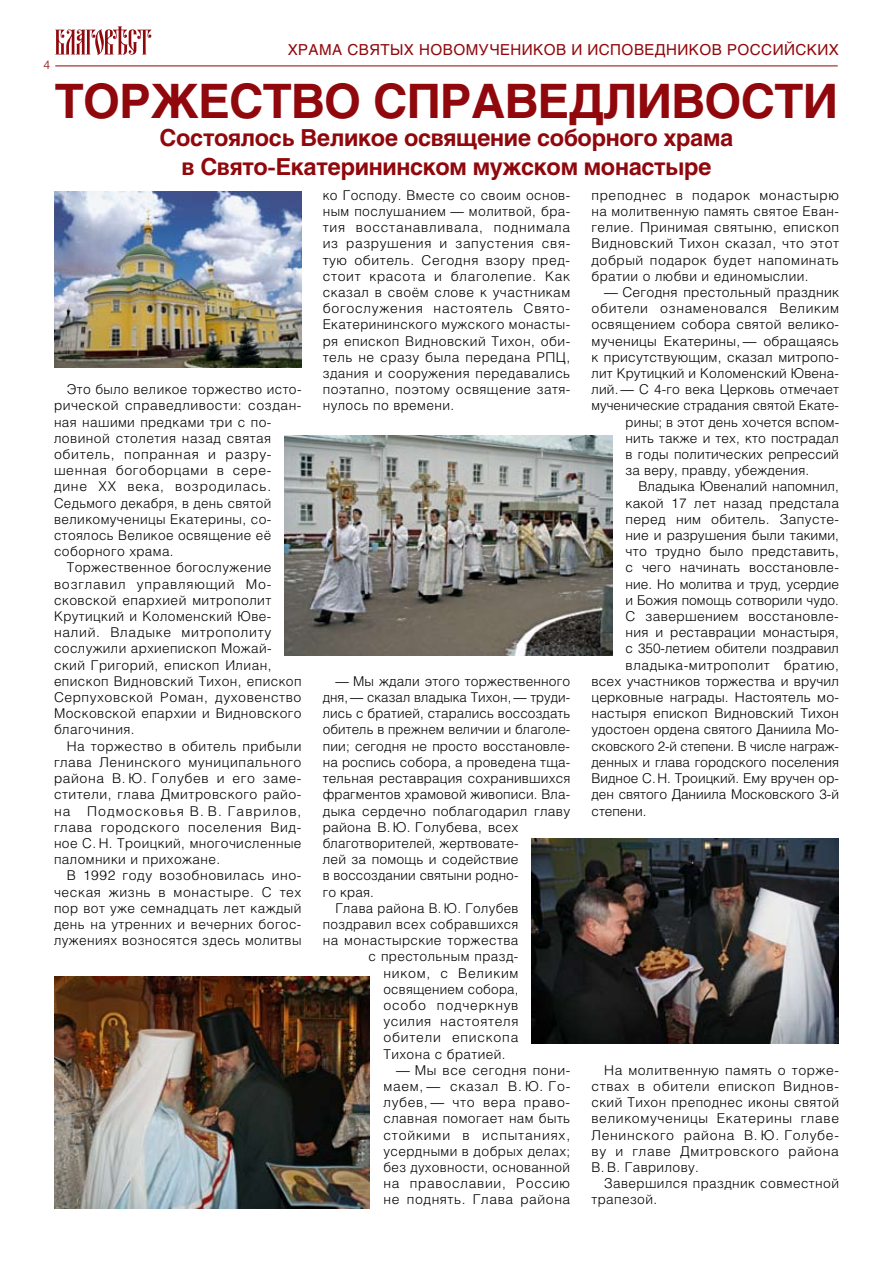
<style>
.page{position:relative;width:893px;height:1263px;background:#fff}
.page>*{position:absolute;margin:0;border:0;box-sizing:border-box;transform-origin:0 0}
.t1{font:700 47.1px "Helios";letter-spacing:-.015em;color:#90070c}
.t2{font:700 23.25px/28.5px "Helios";letter-spacing:-.015em;color:#90070c;text-align:center}
.t3{font:15px "Helios";letter-spacing:.03em;color:#90070c}
.t4{font:300 13.5px/16.2px "Helios";letter-spacing:.025em;color:#000;text-align:justify}
.t5{font:300 13.5px "Helios";color:#000}
.t6{font:300 13.5px "Helios";letter-spacing:.005em;color:#000}
.t7{font:300 13.5px "Helios";letter-spacing:.045em;color:#000}
.t8{font:300 13.5px "Helios";letter-spacing:.055em;color:#000}
.t9{font:300 13.5px "Helios";letter-spacing:.05em;color:#000}
.t10{font:300 13.5px "Helios";letter-spacing:-.005em;color:#000}
.t11{font:300 13.5px "Helios";letter-spacing:.075em;color:#000}
.t12{font:300 12px "Helios";color:#90070c}
</style>
<div class="page">
<svg style="left:55px;top:26px;width:96px;height:29px"></svg>
<hr style="left:55px;top:66px;width:783px;height:1px;background:#90070c">
<img style="left:54px;top:191px;width:247px;height:176px">
<img style="left:284px;top:436px;width:329px;height:219px">
<img style="left:54px;top:976px;width:316px;height:233px">
<img style="left:531px;top:839px;width:308px;height:205px">
<p class="t12" style="left:43px;top:58px;width:8px">4</p>
<p class="t3" style="left:288px;top:40px;width:553px">ХРАМА СВЯТЫХ НОВОМУЧЕНИКОВ И ИСПОВЕДНИКОВ РОССИЙСКИХ</p>
<h1 class="t1" style="left:55px;top:74px;width:785px">ТОРЖЕСТВО СПРАВЕДЛИВОСТИ</h1>
<h2 class="t2" style="left:160px;top:124px;width:575px">Состоялось Великое освящение соборного храма в Свято-Екатерининском мужском монастыре</h2>
<p class="t4" style="left:67px;top:381px;width:236px">Это было великое торжество исто-</p>
<p class="t4" style="left:54px;top:397px;width:249px">рической справедливости: создан-</p>
<p class="t4" style="left:54px;top:413px;width:219px">ная нашими предками три с по-</p>
<p class="t4" style="left:54px;top:430px;width:219px">ловиной столетия назад святая</p>
<p class="t9" style="left:54px;top:446px;width:219px">обитель, попранная и разру-</p>
<p class="t7" style="left:54px;top:462px;width:219px">шенная богоборцами в сере-</p>
<p class="t8" style="left:54px;top:479px;width:219px">дине XX века, возродилась.</p>
<p class="t4" style="left:54px;top:494px;width:219px">Седьмого декабря, в день святой</p>
<p class="t4" style="left:54px;top:511px;width:219px">великомученицы Екатерины, со-</p>
<p class="t4" style="left:54px;top:527px;width:219px">стоялось Великое освящение её</p>
<p class="t4" style="left:54px;top:543px;width:121px">соборного храма.</p>
<p class="t4" style="left:67px;top:559px;width:206px">Торжественное богослужение</p>
<p class="t8" style="left:54px;top:576px;width:219px">возглавил управляющий Мо-</p>
<p class="t4" style="left:54px;top:592px;width:219px">сковской епархией митрополит</p>
<p class="t4" style="left:54px;top:608px;width:219px">Крутицкий и Коломенский Юве-</p>
<p class="t9" style="left:54px;top:624px;width:219px">налий. Владыке митрополиту</p>
<p class="t4" style="left:54px;top:640px;width:219px">сослужили архиепископ Можай-</p>
<p class="t4" style="left:54px;top:656px;width:219px">ский Григорий, епископ Илиан,</p>
<p class="t4" style="left:54px;top:673px;width:249px">епископ Видновский Тихон, епископ</p>
<p class="t4" style="left:54px;top:689px;width:249px">Серпуховской Роман, духовенство</p>
<p class="t4" style="left:54px;top:705px;width:249px">Московской епархии и Видновского</p>
<p class="t4" style="left:54px;top:721px;width:82px">благочиния.</p>
<p class="t4" style="left:67px;top:737px;width:236px">На торжество в обитель прибыли</p>
<p class="t4" style="left:54px;top:754px;width:249px">глава Ленинского муниципального</p>
<p class="t7" style="left:54px;top:770px;width:249px">района В. Ю. Голубев и его заме-</p>
<p class="t4" style="left:54px;top:786px;width:249px">стители, глава Дмитровского райо-</p>
<p class="t11" style="left:54px;top:803px;width:249px">на Подмосковья В. В. Гаврилов,</p>
<p class="t7" style="left:54px;top:819px;width:249px">глава городского поселения Вид-</p>
<p class="t4" style="left:54px;top:835px;width:249px">ное С. Н. Троицкий, многочисленные</p>
<p class="t4" style="left:54px;top:851px;width:168px">паломники и прихожане.</p>
<p class="t4" style="left:67px;top:867px;width:236px">В 1992 году возобновилась ино-</p>
<p class="t4" style="left:54px;top:883px;width:249px">ческая жизнь в монастыре. С тех</p>
<p class="t4" style="left:54px;top:899px;width:249px">пор вот уже семнадцать лет каждый</p>
<p class="t4" style="left:54px;top:916px;width:249px">день на утренних и вечерних богос-</p>
<p class="t4" style="left:54px;top:932px;width:249px">лужениях возносятся здесь молитвы</p>
<p class="t4" style="left:323px;top:187px;width:249px">ко Господу. Вместе со своим основ&shy;ным послушанием — молитвой, бра&shy;тия восстанавливала, поднимала из разрушения и запустения свя&shy;тую обитель. Сегодня взору пред&shy;стоит красота и благолепие. Как сказал в своём слове к участникам богослужения настоятель Свято-Екатерининского мужского монасты&shy;ря епископ Видновский Тихон, оби&shy;тель не сразу была передана РПЦ, здания и сооружения передавались поэтапно, поэтому освящение затя&shy;нулось по времени.</p>
<p class="t4" style="left:335px;top:673px;width:236px">— Мы ждали этого торжественного</p>
<p class="t6" style="left:323px;top:689px;width:249px">дня,— сказал владыка Тихон,— труди-</p>
<p class="t4" style="left:323px;top:705px;width:249px">лись с братией, старались воссоздать</p>
<p class="t6" style="left:323px;top:722px;width:249px">обитель в прежнем величии и благоле-</p>
<p class="t4" style="left:323px;top:737px;width:249px">пии; сегодня не просто восстановле-</p>
<p class="t4" style="left:323px;top:754px;width:249px">на роспись собора, а проведена тща-</p>
<p class="t4" style="left:323px;top:770px;width:249px">тельная реставрация сохранившихся</p>
<p class="t4" style="left:323px;top:786px;width:249px">фрагментов храмовой живописи. Вла-</p>
<p class="t4" style="left:323px;top:802px;width:249px">дыка сердечно поблагодарил главу</p>
<p class="t4" style="left:323px;top:818px;width:197px">района В.Ю. Голубева, всех</p>
<p class="t4" style="left:323px;top:835px;width:197px">благотворителей, жертвовате-</p>
<p class="t4" style="left:323px;top:851px;width:197px">лей за помощь и содействие</p>
<p class="t4" style="left:323px;top:867px;width:197px">в воссоздании святыни родно-</p>
<p class="t4" style="left:323px;top:883px;width:53px">го края.</p>
<p class="t4" style="left:335px;top:899px;width:184px">Глава района В. Ю. Голубев</p>
<p class="t4" style="left:323px;top:916px;width:197px">поздравил всех собравшихся</p>
<p class="t4" style="left:323px;top:932px;width:197px">на монастырские торжества</p>
<p class="t4" style="left:368px;top:948px;width:151px">с престольным празд-</p>
<p class="t9" style="left:383px;top:965px;width:136px">ником, с Великим</p>
<p class="t4" style="left:383px;top:980px;width:136px">освящением собора,</p>
<p class="t8" style="left:383px;top:997px;width:136px">особо подчеркнув</p>
<p class="t7" style="left:383px;top:1013px;width:136px">усилия настоятеля</p>
<p class="t8" style="left:383px;top:1029px;width:136px">обители епископа</p>
<p class="t4" style="left:383px;top:1045px;width:124px">Тихона с братией.</p>
<p class="t4" style="left:383px;top:1061px;width:188px;text-indent:13px">— Мы все сегодня пони&shy;маем, — сказал В. Ю. Го&shy;лубев, — что вера право&shy;славная помогает нам быть стойкими в испытаниях, усердными в добрых делах; без духовности, основанной на православии, Россию не поднять. Глава района</p>
<p class="t4" style="left:591px;top:187px;width:249px">преподнес в подарок монастырю на молитвенную память святое Еван&shy;гелие. Принимая святыню, епископ Видновский Тихон сказал, что этот добрый подарок будет напоминать братии о любви и единомыслии.</p>
<p class="t4" style="left:604px;top:284px;width:236px">— Сегодня престольный праздник</p>
<p class="t7" style="left:591px;top:300px;width:249px">обители ознаменовался Великим</p>
<p class="t4" style="left:591px;top:316px;width:249px">освящением собора святой велико-</p>
<p class="t4" style="left:591px;top:332px;width:249px">мученицы Екатерины, — обращаясь</p>
<p class="t4" style="left:591px;top:349px;width:249px">к присутствующим, сказал митропо-</p>
<p class="t4" style="left:591px;top:365px;width:249px">лит Крутицкий и Коломенский Ювена-</p>
<p class="t4" style="left:591px;top:381px;width:249px">лий.— С 4‑го века Церковь отмечает</p>
<p class="t6" style="left:591px;top:398px;width:249px">мученические страдания святой Екате-</p>
<p class="t4" style="left:626px;top:413px;width:215px">рины; в этот день хочется вспом-</p>
<p class="t4" style="left:626px;top:430px;width:215px">нить также и тех, кто пострадал</p>
<p class="t4" style="left:626px;top:446px;width:215px">в годы политических репрессий</p>
<p class="t4" style="left:626px;top:462px;width:185px">за веру, правду, убеждения.</p>
<p class="t6" style="left:638px;top:479px;width:202px">Владыка Ювеналий напомнил,</p>
<p class="t4" style="left:626px;top:494px;width:215px">какой 17 лет назад предстала</p>
<p class="t4" style="left:626px;top:511px;width:215px">перед ним обитель. Запусте-</p>
<p class="t6" style="left:626px;top:527px;width:215px">ние и разрушения были такими,</p>
<p class="t4" style="left:626px;top:543px;width:215px">что трудно было представить,</p>
<p class="t4" style="left:626px;top:559px;width:215px">с чего начинать восстановле-</p>
<p class="t5" style="left:626px;top:576px;width:215px">ние. Но молитва и труд, усердие</p>
<p class="t5" style="left:626px;top:592px;width:215px">и Божия помощь сотворили чудо.</p>
<p class="t4" style="left:626px;top:608px;width:215px">С завершением восстановле-</p>
<p class="t4" style="left:626px;top:624px;width:215px">ния и реставрации монастыря,</p>
<p class="t5" style="left:626px;top:641px;width:215px">с 350‑летием обители поздравил</p>
<p class="t4" style="left:626px;top:656px;width:215px">владыка-митрополит братию,</p>
<p class="t6" style="left:591px;top:673px;width:249px">всех участников торжества и вручил</p>
<p class="t4" style="left:591px;top:689px;width:249px">церковные награды. Настоятель мо-</p>
<p class="t4" style="left:591px;top:705px;width:249px">настыря епископ Видновский Тихон</p>
<p class="t5" style="left:591px;top:722px;width:249px">удостоен ордена святого Даниила Мо-</p>
<p class="t10" style="left:591px;top:738px;width:249px">сковского 2‑й степени. В числе награж-</p>
<p class="t5" style="left:591px;top:754px;width:249px">денных и глава городского поселения</p>
<p class="t5" style="left:591px;top:770px;width:249px">Видное С.Н. Троицкий. Ему вручен ор-</p>
<p class="t5" style="left:591px;top:786px;width:249px">ден святого Даниила Московского 3‑й</p>
<p class="t5" style="left:591px;top:803px;width:56px">степени.</p>
<p class="t4" style="left:591px;top:1061px;width:249px;text-indent:13px">На молитвенную память о торже&shy;ствах в обители епископ Виднов&shy;ский Тихон преподнес иконы святой великомученицы Екатерины главе Ленинского района В. Ю. Голубе&shy;ву и главе Дмитровского района В. В. Гаврилову.</p>
<p class="t4" style="left:591px;top:1175px;width:249px;text-indent:13px">Завершился праздник совместной трапезой.</p>
</div>
